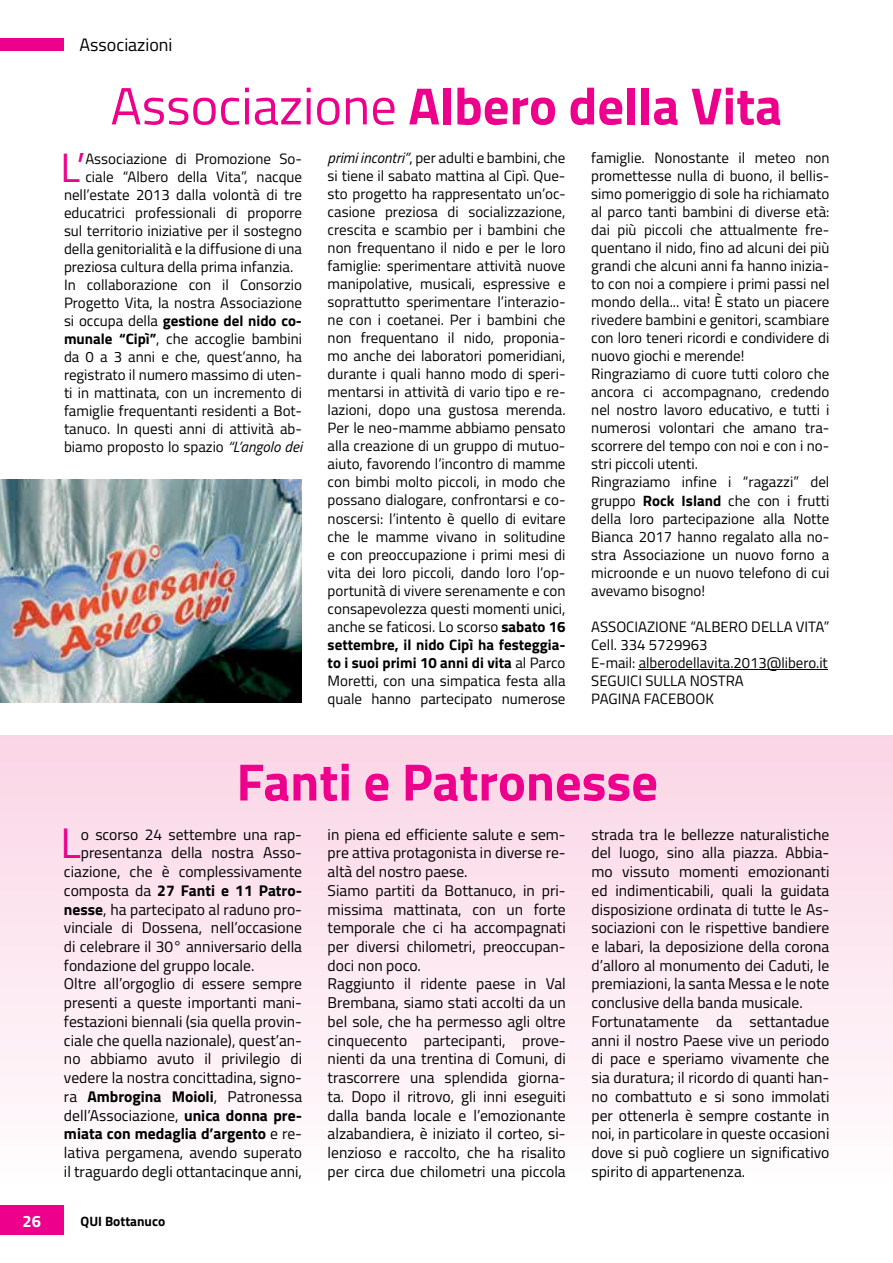
<style>
.page{position:relative;width:893px;height:1263px;background:#fff}
.page>*{position:absolute;margin:0;border:0;box-sizing:border-box;transform-origin:0 0}
.t1{font:700 52.5px "Titillium";color:#ec008c}
.t2{font:42.6px "Titillium";color:#ec008c}
.t3{font:40.95px "Titillium";color:#ec008c}
.t4{font:18px "Titillium";color:#000}
.t5{font:700 16.5px "Titillium";color:#fff}
.t6{font:15.6px/18.8px "Titillium";color:#000}
.t7{font:700 15.6px "Titillium";color:#000}
.t8{font:15px/18px "Titillium";color:#000}
.t9{font:700 15px "Titillium";color:#000}
.t10{font:700 13.5px "Titillium";color:#000}
.s1{font-weight:400}
.s2{font-weight:700}
.s3{font-style:italic}
</style>
<div class="page">
<div style="left:0;top:38px;width:64px;height:13px;background:#ec008c"></div>
<div style="left:0;top:1205px;width:64px;height:30px;background:#ec008c"></div>
<hr style="left:639px;top:669px;width:189px;height:1px;background:#000">
<img style="left:0;top:479px;width:302px;height:224px">
<div style="left:0;top:736px;width:893px;height:446px;background:linear-gradient(to bottom,#fad5e5,#fffcfd)"></div>
<p class="t4" style="left:80px;top:31px;width:95px">Associazioni</p>
<h1 class="t1" style="left:110px;top:66px;width:673px"><span class="s1">Associazione</span> Albero della Vita</h1>
<h3 class="t3" style="left:61px;top:137px;width:26px">L’</h3>
<p class="t8" style="left:85px;top:149px;width:218px">Associazione di Promozione So-</p>
<p class="t8" style="left:85px;top:167px;width:218px">ciale “Albero della Vita”, nacque</p>
<p class="t8" style="left:64px;top:185px;width:240px">nell’estate 2013 dalla volontà di tre</p>
<p class="t8" style="left:64px;top:203px;width:240px">educatrici professionali di proporre</p>
<p class="t8" style="left:64px;top:221px;width:240px">sul territorio iniziative per il sostegno</p>
<p class="t8" style="left:64px;top:239px;width:240px">della genitorialità e la diffusione di una</p>
<p class="t8" style="left:64px;top:257px;width:231px">preziosa cultura della prima infanzia.</p>
<p class="t8" style="left:64px;top:275px;width:240px">In collaborazione con il Consorzio</p>
<p class="t8" style="left:64px;top:293px;width:240px">Progetto Vita, la nostra Associazione</p>
<p class="t9" style="left:64px;top:309px;width:240px"><span class="s1">si occupa della</span> gestione del nido co-</p>
<p class="t8" style="left:64px;top:329px;width:240px"><span class="s2">munale “Cipì”</span>, che accoglie bambini</p>
<p class="t8" style="left:64px;top:347px;width:240px">da 0 a 3 anni e che, quest’anno, ha</p>
<p class="t8" style="left:64px;top:365px;width:240px">registrato il numero massimo di uten-</p>
<p class="t8" style="left:64px;top:383px;width:240px">ti in mattinata, con un incremento di</p>
<p class="t8" style="left:64px;top:401px;width:240px">famiglie frequentanti residenti a Bot-</p>
<p class="t8" style="left:64px;top:419px;width:240px">tanuco. In questi anni di attività ab-</p>
<p class="t8" style="left:64px;top:437px;width:240px">biamo proposto lo spazio <span class="s3">“L’angolo dei</span></p>
<p class="t8" style="left:328px;top:148px;width:239px;text-align:justify"><span class="s3">primi incontri”</span>, per adulti e bambini, che si tiene il sabato mattina al Cipì. Que&shy;sto progetto ha rappresentato un’oc&shy;casione preziosa di socializzazione, crescita e scambio per i bambini che non frequentano il nido e per le loro famiglie: sperimentare attività nuove manipolative, musicali, espressive e soprattutto sperimentare l’interazio&shy;ne con i coetanei. Per i bambini che non frequentano il nido, proponia&shy;mo anche dei laboratori pomeridiani, durante i quali hanno modo di speri&shy;mentarsi in attività di vario tipo e re&shy;lazioni, dopo una gustosa merenda.<br>Per le neo-mamme abbiamo pensato alla creazione di un gruppo di mutuo&shy;aiuto, favorendo l’incontro di mamme con bimbi molto piccoli, in modo che possano dialogare, confrontarsi e co&shy;noscersi: l’intento è quello di evitare che le mamme vivano in solitudine e con preoccupazione i primi mesi di vita dei loro piccoli, dando loro l’op&shy;portunità di vivere serenamente e con consapevolezza questi momenti unici, anche se faticosi. Lo scorso <span class="s2">sabato 16 settembre, il nido Cipì ha festeggia&shy;to i suoi primi 10 anni di vita</span> al Parco Moretti, con una simpatica festa alla quale hanno partecipato numerose</p>
<p class="t8" style="left:591px;top:148px;width:240px">famiglie. Nonostante il meteo non promettesse nulla di buono, il bellis&shy;simo pomeriggio di sole ha richiamato al parco tanti bambini di diverse età: dai più piccoli che attualmente fre&shy;quentano il nido, fino ad alcuni dei più grandi che alcuni anni fa hanno inizia&shy;to con noi a compiere i primi passi nel mondo della... vita! È stato un piacere rivedere bambini e genitori, scambiare con loro teneri ricordi e condividere di nuovo giochi e merende!<br>Ringraziamo di cuore tutti coloro che ancora ci accompagnano, credendo nel nostro lavoro educativo, e tutti i numerosi volontari che amano tra&shy;scorrere del tempo con noi e con i no&shy;stri piccoli utenti.<br>Ringraziamo infine i “ragazzi” del gruppo <span class="s2">Rock Island</span> che con i frutti della loro partecipazione alla Notte Bianca 2017 hanno regalato alla no&shy;stra Associazione un nuovo forno a microonde e un nuovo telefono di cui avevamo bisogno!</p>
<p class="t8" style="left:591px;top:616px;width:240px">ASSOCIAZIONE “ALBERO DELLA VITA”<br>Cell. 334 5729963<br>E-mail: alberodellavita.2013@libero.it<br>SEGUICI SULLA NOSTRA<br>PAGINA FACEBOOK</p>
<h1 class="t1" style="left:236px;top:742px;width:423px">Fanti e Patronesse</h1>
<h2 class="t2" style="left:60px;top:812px;width:22px">L</h2>
<p class="t6" style="left:81px;top:824px;width:223px">o scorso 24 settembre una rap-</p>
<p class="t6" style="left:81px;top:843px;width:223px">presentanza della nostra Asso-</p>
<p class="t6" style="left:64px;top:861px;width:240px">ciazione, che è complessivamente</p>
<p class="t7" style="left:64px;top:878px;width:240px"><span class="s1">composta da</span> 27 Fanti e 11 Patro-</p>
<p class="t6" style="left:64px;top:899px;width:240px"><span class="s2">nesse</span>, ha partecipato al raduno pro-</p>
<p class="t6" style="left:64px;top:918px;width:240px">vinciale di Dossena, nell’occasione</p>
<p class="t6" style="left:64px;top:936px;width:240px">di celebrare il 30° anniversario della</p>
<p class="t6" style="left:64px;top:955px;width:192px">fondazione del gruppo locale.</p>
<p class="t6" style="left:64px;top:974px;width:240px">Oltre all’orgoglio di essere sempre</p>
<p class="t6" style="left:64px;top:992px;width:240px">presenti a queste importanti mani-</p>
<p class="t6" style="left:64px;top:1011px;width:240px">festazioni biennali (sia quella provin-</p>
<p class="t6" style="left:64px;top:1030px;width:240px">ciale che quella nazionale), quest’an-</p>
<p class="t6" style="left:64px;top:1049px;width:240px">no abbiamo avuto il privilegio di</p>
<p class="t6" style="left:64px;top:1067px;width:240px">vedere la nostra concittadina, signo-</p>
<p class="t7" style="left:64px;top:1084px;width:240px"><span class="s1">ra</span> Ambrogina Moioli<span class="s1">, Patronessa</span></p>
<p class="t6" style="left:64px;top:1105px;width:240px">dell’Associazione, <span class="s2">unica donna pre-</span></p>
<p class="t7" style="left:64px;top:1122px;width:240px">miata con medaglia d’argento <span class="s1">e re-</span></p>
<p class="t6" style="left:64px;top:1142px;width:240px">lativa pergamena, avendo superato</p>
<p class="t6" style="left:64px;top:1161px;width:240px">il traguardo degli ottantacinque anni,</p>
<p class="t5" style="left:23px;top:1209px;width:20px">26</p>
<p class="t10" style="left:81px;top:1210px;width:86px">QUI bottanuco</p>
<p class="t6" style="left:328px;top:824px;width:240px">in piena ed efficiente salute e sem&shy;pre attiva protagonista in diverse re&shy;altà del nostro paese.<br>Siamo partiti da Bottanuco, in pri&shy;missima mattinata, con un forte temporale che ci ha accompagnati per diversi chilometri, preoccupan&shy;doci non poco.<br>Raggiunto il ridente paese in Val Brembana, siamo stati accolti da un bel sole, che ha permesso agli oltre cinquecento partecipanti, prove&shy;nienti da una trentina di Comuni, di trascorrere una splendida giorna&shy;ta. Dopo il ritrovo, gli inni eseguiti dalla banda locale e l’emozionante alzabandiera, è iniziato il corteo, si&shy;lenzioso e raccolto, che ha risalito per circa due chilometri una piccola</p>
<p class="t6" style="left:591px;top:824px;width:239px">strada tra le bellezze naturalistiche del luogo, sino alla piazza. Abbia&shy;mo vissuto momenti emozionanti ed indimenticabili, quali la guidata disposizione ordinata di tutte le As&shy;sociazioni con le rispettive bandiere e labari, la deposizione della corona d’alloro al monumento dei Caduti, le premiazioni, la santa Messa e le note conclusive della banda musicale.<br>Fortunatamente da settantadue anni il nostro Paese vive un periodo di pace e speriamo vivamente che sia duratura; il ricordo di quanti han&shy;no combattuto e si sono immolati per ottenerla è sempre costante in noi, in particolare in queste occasioni dove si può cogliere un significativo spirito di appartenenza.</p>
</div>
